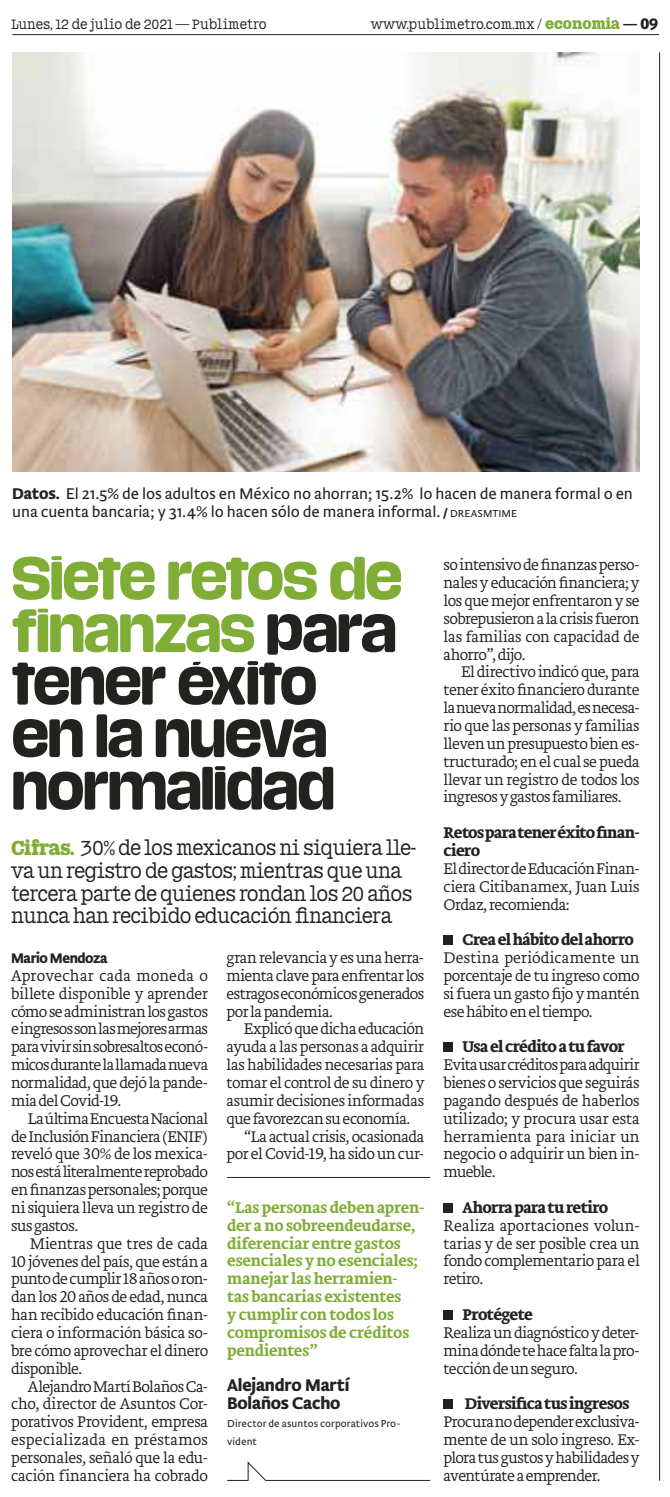
<style>
.page{position:relative;width:670px;height:1497px;background:#fff}
.page>*{position:absolute;margin:0;border:0;box-sizing:border-box;transform-origin:0 0}
.t1{font:700 52.5px/52.5px "Media Rond";color:#20231e}
.t2{font:21px/22.8px "Media Typewriter";letter-spacing:-.03em;color:#20231e}
.t3{font:700 17.5px/17.8px "Brioni Sans Std";letter-spacing:-.015em;color:#20231e}
.t4{font:200 16.1px/17.8px "Brioni Text Std";letter-spacing:-.025em;color:#20231e;text-align:justify}
.t5{font:500 16.1px/17.8px "Brioni Text Std";letter-spacing:-.005em;color:#7fad36}
.t6{font:300 16.1px/17.8px "Brioni Sanst Std";letter-spacing:-.01em;color:#20231e}
.t7{font:700 16.1px/17.8px "Brioni Text Std";letter-spacing:-.035em;color:#20231e}
.t8{font:200 16.1px "Brioni Text Std";letter-spacing:-.045em;color:#20231e}
.t9{font:700 14.35px "Brioni Sans Std";letter-spacing:-.03em;color:#20231e}
.t10{font:14px "Media Typewriter";color:#20231e}
.t11{font:300 10.5px/17.8px "Brioni Sanst Std";letter-spacing:.005em;color:#20231e}
.s1{font-weight:700;font-size:15.75px;color:#7fad36}
.s2{font-weight:700}
.s3{font-weight:700;font-size:15.75px}
.s4{font-family:"Brioni Sans Std";font-weight:700}
.s5{font-family:"Corpid Cd OT";font-weight:800;font-size:11.38px}
.s6{font-size:10.5px}
.s7{color:#7fad36}
.s8{font-weight:700;color:#7fad36}
</style>
<div class="page">
<hr style="left:12px;top:34px;width:646px;height:1px;background:#20231e">
<img style="left:12px;top:52px;width:627px;height:419px">
<hr style="left:227px;top:1177px;width:203px;height:1px;background:#20231e">
<svg style="left:227px;top:1461px;width:203px;height:20px"></svg>
<div style="left:443px;top:935px;width:10px;height:10px;background:#20231e"></div>
<div style="left:443px;top:1042px;width:10px;height:10px;background:#20231e"></div>
<div style="left:443px;top:1203px;width:10px;height:10px;background:#20231e"></div>
<div style="left:443px;top:1310px;width:10px;height:10px;background:#20231e"></div>
<div style="left:443px;top:1399px;width:10px;height:10px;background:#20231e"></div>
<hr style="left:658px;top:52px;width:1px;height:1428px;background:#20231e">
<p class="t10" style="left:11px;top:19px;width:256px">Lunes, 12 de julio de 2021 — Publimetro</p>
<p class="t10" style="left:370px;top:19px;width:289px">www.publimetro.com.mx / <span class="s1">economia</span> <span class="s2">—</span> <span class="s3">09</span></p>
<p class="t6" style="left:12px;top:484px;width:621px"><span class="s4">Datos.</span> El 21.5% de los adultos en México no ahorran; 15.2% lo hacen de manera formal o en una cuenta bancaria; y 31.4% lo hacen sólo de manera informal. <span class="s5">/</span> <span class="s6">DREASMTIME</span></p>
<h1 class="t1" style="left:12px;top:555px;width:391px"><span class="s7">Siete retos de finanzas</span> para tener éxito<br>en la nueva normalidad</h1>
<h2 class="t2" style="left:11px;top:837px;width:406px"><span class="s8">Cifras.</span> 30% de los mexicanos ni siquiera lle&shy;va un registro de gastos; mientras que una tercera parte de quienes rondan los 20 años nunca han recibido educación financiera</h2>
<p class="t9" style="left:11px;top:949px;width:98px">Mario Mendoza</p>
<p class="t4" style="left:11px;top:968px;width:198px">Aprovechar cada moneda o billete disponible y aprender cómo se administran los gastos e ingresos son las mejores armas para vivir sin sobresaltos econó&shy;micos durante la llamada nueva normalidad, que dejó la pande&shy;mia del Covid-19.</p>
<p class="t4" style="left:11px;top:1111px;width:198px;text-indent:17px">La última Encuesta Nacional de Inclusión Financiera (ENIF) reveló que 30% de los mexica&shy;nos está literalmente reprobado en finanzas personales; porque ni siquiera lleva un registro de sus gastos.</p>
<p class="t4" style="left:11px;top:1236px;width:198px;text-indent:19px">Mientras que tres de cada 10 jóvenes del país, que están a punto de cumplir 18 años o ron&shy;dan los 20 años de edad, nunca han recibido educación finan&shy;ciera o información básica so&shy;bre cómo aprovechar el dinero disponible.</p>
<p class="t4" style="left:11px;top:1378px;width:198px;text-indent:17px">Alejandro Martí Bolaños Ca&shy;cho, director de Asuntos Cor&shy;porativos Provident, empresa especializada en préstamos personales, señaló que la edu&shy;cación financiera ha cobrado</p>
<p class="t4" style="left:226px;top:950px;width:199px">gran relevancia y es una herra&shy;mienta clave para enfrentar los estragos económicos generados por la pandemia.</p>
<p class="t8" style="left:243px;top:1022px;width:182px">Explicó que dicha educación</p>
<p class="t4" style="left:226px;top:1039px;width:199px">ayuda a las personas a adquirir</p>
<p class="t4" style="left:226px;top:1057px;width:199px">las habilidades necesarias para</p>
<p class="t4" style="left:226px;top:1075px;width:199px">tomar el control de su dinero y</p>
<p class="t4" style="left:226px;top:1093px;width:199px">asumir decisiones informadas</p>
<p class="t4" style="left:226px;top:1111px;width:185px">que favorezcan su economía.</p>
<p class="t4" style="left:244px;top:1128px;width:181px">“La actual crisis, ocasionada</p>
<p class="t4" style="left:226px;top:1146px;width:199px">por el Covid-19, ha sido un cur-</p>
<p class="t5" style="left:227px;top:1200px;width:198px">“Las personas deben apren&shy;der a no sobreendeudarse, diferenciar entre gastos esenciales y no esenciales; manejar las herramien-<br>tas bancarias existentes<br>y cumplir con todos los compromisos de créditos pendientes”</p>
<p class="t3" style="left:227px;top:1376px;width:124px">Alejandro Martí<br>Bolaños Cacho</p>
<p class="t11" style="left:227px;top:1414px;width:175px">Director de asuntos corporativos Pro&shy;vident</p>
<p class="t4" style="left:443px;top:557px;width:197px">so intensivo de finanzas perso&shy;nales y educación financiera; y los que mejor enfrentaron y se sobrepusieron a la crisis fueron las familias con capacidad de ahorro”, dijo.</p>
<p class="t4" style="left:443px;top:664px;width:197px;text-indent:17px">El directivo indicó que, para tener éxito financiero durante la nueva normalidad, es necesa&shy;rio que las personas y familias lleven un presupuesto bien es&shy;tructurado; en el cual se pueda llevar un registro de todos los ingresos y gastos familiares.</p>
<p class="t7" style="left:443px;top:825px;width:197px">Retos para tener éxito finan&shy;ciero</p>
<p class="t4" style="left:443px;top:861px;width:197px">El director de Educación Finan&shy;ciera Citibanamex, Juan Luis Ordaz, recomienda:</p>
<p class="t7" style="left:462px;top:932px;width:173px">Crea el hábito del ahorro</p>
<p class="t4" style="left:443px;top:950px;width:198px">Destina periódicamente un porcentaje de tu ingreso como si fuera un gasto fijo y mantén ese hábito en el tiempo.</p>
<p class="t7" style="left:462px;top:1039px;width:163px">Usa el crédito a tu favor</p>
<p class="t4" style="left:443px;top:1057px;width:198px">Evita usar créditos para adquirir bienes o servicios que seguirás pagando después de haberlos utilizado; y procura usar esta herramienta para iniciar un negocio o adquirir un bien in&shy;mueble.</p>
<p class="t7" style="left:462px;top:1200px;width:147px">Ahorra para tu retiro</p>
<p class="t4" style="left:443px;top:1218px;width:197px">Realiza aportaciones volun&shy;tarias y de ser posible crea un fondo complementario para el retiro.</p>
<p class="t7" style="left:462px;top:1307px;width:72px">Protégete</p>
<p class="t4" style="left:443px;top:1325px;width:197px">Realiza un diagnóstico y deter&shy;mina dónde te hace falta la pro&shy;tección de un seguro.</p>
<p class="t7" style="left:464px;top:1396px;width:166px">Diversifica tus ingresos</p>
<p class="t4" style="left:443px;top:1414px;width:197px">Procura no depender exclusiva&shy;mente de un solo ingreso. Ex&shy;plora tus gustos y habilidades y aventúrate a emprender.</p>
</div>
